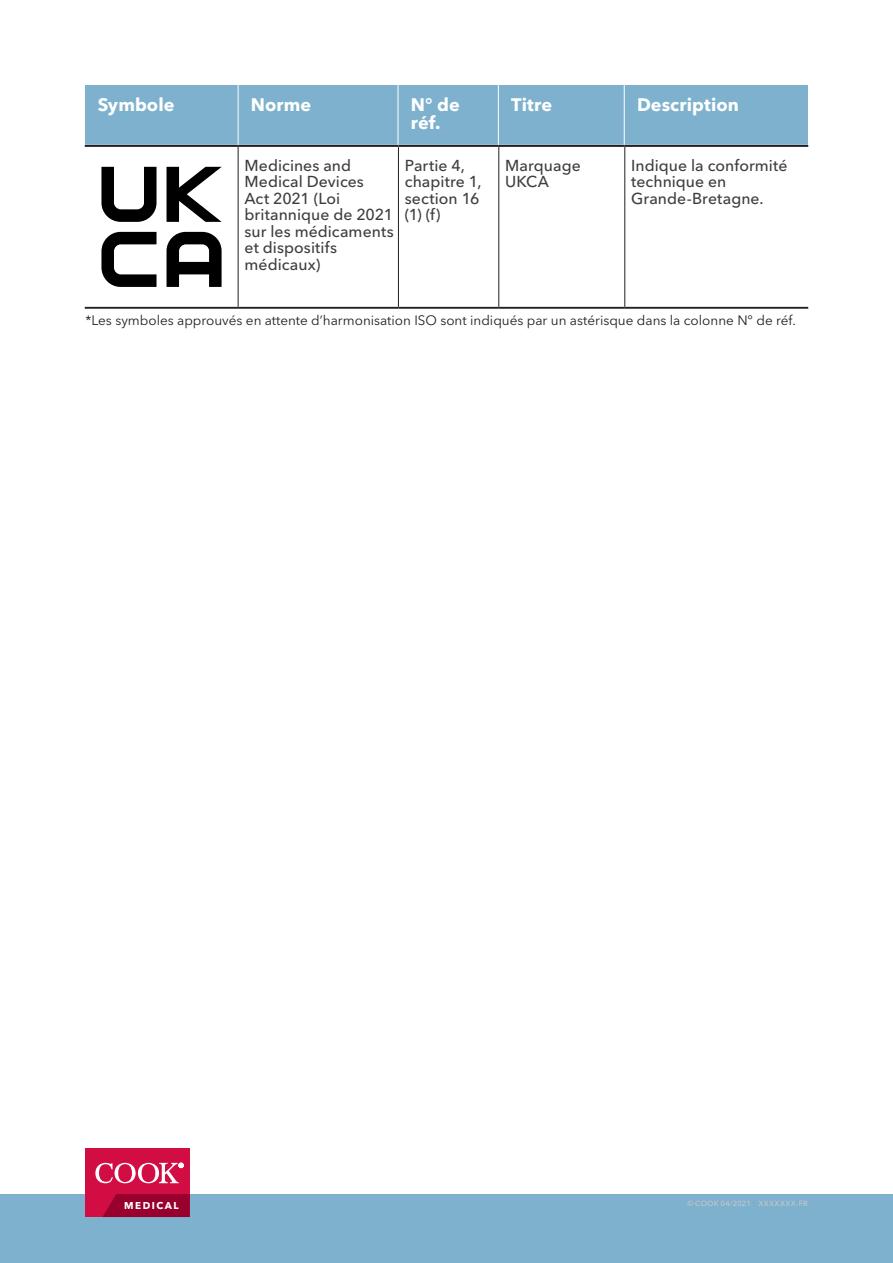
<style>
.page{position:relative;width:893px;height:1263px;background:#fff}
.page>*{position:absolute;margin:0;border:0;box-sizing:border-box;transform-origin:0 0}
.Table_Headers{font:700 18px/18px "Avenir Next LT Pro";letter-spacing:.005em;color:#fff}
.Table_copy{font:500 15.75px/16.5px "Avenir Next LT Pro";letter-spacing:.005em;color:#3e3e3f}
._13_2__13_3{font:500 15.75px/16.5px "Avenir Next LT Pro";letter-spacing:.005em;color:#3e3e3f}
.IFU_TEXT{font:13.5px "Avenir Next LT Pro";color:#231f20}
.t1{font:700 9.9px "Avenir Next LT Pro";letter-spacing:.155em;color:#fff}
.t2{font:500 7.5px "Avenir Next LT Pro";letter-spacing:.03em;color:#c7c8ca}
</style>
<div class="page">
<div style="left:0;top:1194px;width:893px;height:69px;background:#7db1cd"></div>
<div style="left:85px;top:1148px;width:105px;height:69px;background:#d20d44"></div>
<svg style="left:102px;top:1194px;width:88px;height:23px;background:#9d022f"></svg>
<svg style="left:95px;top:1163px;width:89px;height:20px"></svg>
<div style="left:85px;top:85px;width:723px;height:60px;background:#7db1cd"></div>
<hr style="left:238px;top:85px;width:1px;height:60px;background:#fff">
<hr style="left:398px;top:85px;width:1px;height:60px;background:#fff">
<hr style="left:498px;top:85px;width:1px;height:60px;background:#fff">
<hr style="left:624px;top:85px;width:1px;height:60px;background:#fff">
<svg style="left:101px;top:167px;width:56px;height:55px"></svg>
<svg style="left:167px;top:167px;width:55px;height:55px"></svg>
<svg style="left:101px;top:232px;width:56px;height:55px"></svg>
<svg style="left:167px;top:232px;width:55px;height:55px"></svg>
<hr style="left:238px;top:147px;width:1px;height:160px;background:#231f20">
<hr style="left:398px;top:147px;width:1px;height:160px;background:#231f20">
<hr style="left:498px;top:147px;width:1px;height:160px;background:#231f20">
<hr style="left:624px;top:147px;width:1px;height:160px;background:#231f20">
<hr style="left:85px;top:145px;width:153px;height:2px;background:#231f20">
<hr style="left:238px;top:145px;width:160px;height:2px;background:#231f20">
<hr style="left:398px;top:145px;width:101px;height:2px;background:#231f20">
<hr style="left:499px;top:145px;width:126px;height:2px;background:#231f20">
<hr style="left:625px;top:145px;width:183px;height:2px;background:#231f20">
<hr style="left:85px;top:307px;width:153px;height:2px;background:#231f20">
<hr style="left:238px;top:307px;width:160px;height:2px;background:#231f20">
<hr style="left:398px;top:307px;width:101px;height:2px;background:#231f20">
<hr style="left:499px;top:307px;width:126px;height:2px;background:#231f20">
<hr style="left:625px;top:307px;width:183px;height:2px;background:#231f20">
<p class="Table_Headers" style="left:91px;top:96px;width:78px">Symbole</p>
<p class="Table_Headers" style="left:243px;top:96px;width:62px">Norme</p>
<p class="Table_Headers" style="left:504px;top:96px;width:43px">Titre</p>
<p class="Table_Headers" style="left:629px;top:96px;width:103px">Description</p>
<p class="Table_Headers" style="left:98px;top:96px;width:78px">Symbole</p>
<p class="Table_Headers" style="left:251px;top:96px;width:62px">Norme</p>
<p class="Table_Headers" style="left:411px;top:96px;width:51px">N° de réf.</p>
<p class="Table_Headers" style="left:511px;top:96px;width:43px">Titre</p>
<p class="Table_Headers" style="left:637px;top:96px;width:103px">Description</p>
<p class="Table_copy" style="left:244px;top:157px;width:151px">Medicines and<br>Medical Devices<br>Act 2021 (Loi britannique de 2021 sur les médicaments et dispositifs médicaux)</p>
<p class="_13_2__13_3" style="left:405px;top:157px;width:78px">Partie 4, chapitre 1, section 16 (1) (f)</p>
<p class="Table_copy" style="left:505px;top:157px;width:77px">Marquage<br>UKCA</p>
<p class="Table_copy" style="left:631px;top:157px;width:158px">Indique la conformité technique en<br>Grande‑Bretagne.</p>
<p class="IFU_TEXT" style="left:86px;top:313px;width:712px">*Les symboles approuvés en attente d’harmonisation ISO sont indiqués par un astérisque dans la colonne N° de réf.</p>
<p class="t1" style="left:124px;top:1199px;width:56px">MEDICAL</p>
<p class="t2" style="left:687px;top:1199px;width:122px">© COOK 04/2021 XXXXXXX-FR</p>
</div>
